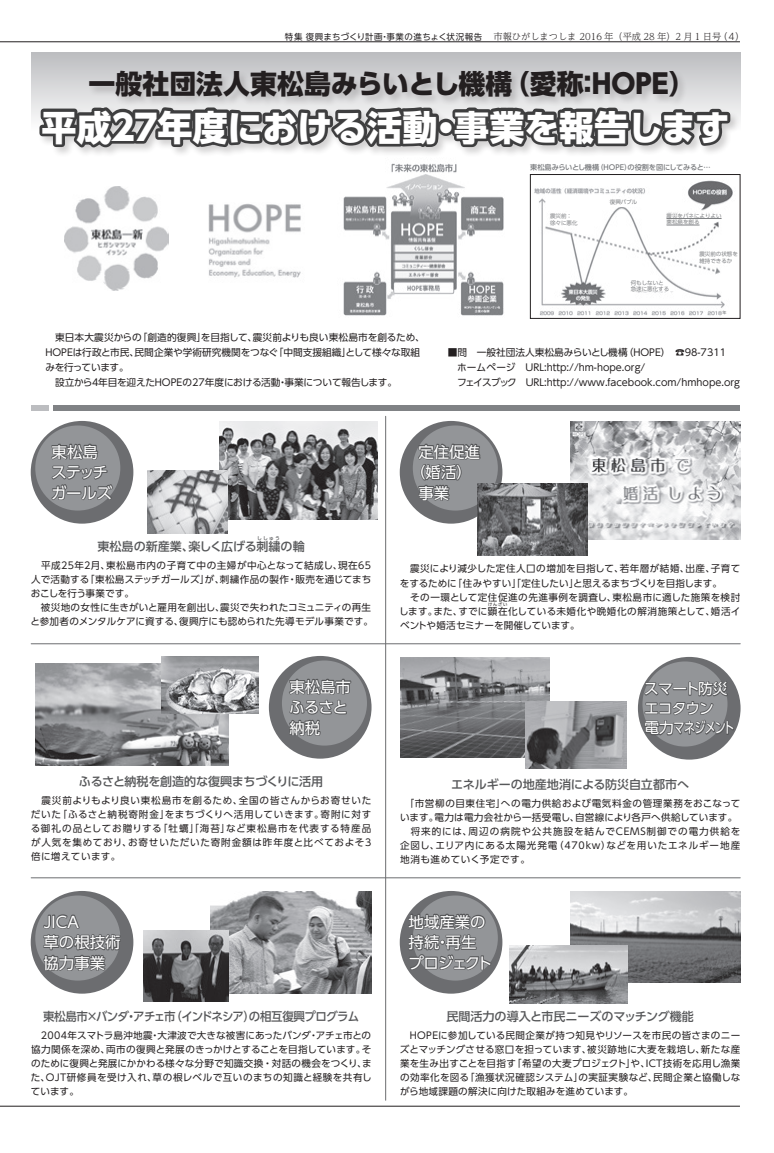
<style>
.page{position:relative;width:774px;height:1153px;background:#fff}
.page>*{position:absolute;margin:0;border:0;box-sizing:border-box;transform-origin:0 0}
.t1{font:800 35.1px "UD Shin Go Pro";letter-spacing:-.005em;color:#fff}
.t2{font:800 26.9px "UD Shin Go Pro";color:#231f20}
.t3{font:15.4px "UD Shin Go Pro";color:#fff}
.t4{font:14.6px "UD Shin Go Pro";letter-spacing:-.055em;color:#fff}
.t5{font:500 12px "UD Shin Go Pro";letter-spacing:-.02em;color:#57585a}
.t6{font:500 12px "UD Shin Go Pro";color:#57585a}
.t7{font:500 12px "UD Shin Go Pro";letter-spacing:-.055em;color:#57585a;scale:.95 1}
.t8{font:9.7px/14.9px "UD Shin Go Pro";color:#231f20}
.t9{font:9.6px/14.2px "UD Shin Go Pro";letter-spacing:.035em;color:#231f20;text-align:justify}
.t10{font:9.6px/14.2px "UD Shin Go Pro";letter-spacing:.075em;color:#231f20}
.t11{font:9.6px/14.2px "UD Shin Go Pro";letter-spacing:.01em;color:#231f20}
.t12{font:9.6px/14.2px "UD Shin Go Pro";letter-spacing:.015em;color:#231f20}
.t13{font:9.6px "UD Shin Go Pro";letter-spacing:.005em;color:#231f20}
.t14{font:300 9.2px "UD Reimin Pro";color:#231f20}
.t15{font:300 9.2px "UD Shin Go Pro";color:#231f20}
.t16{font:8.5px "UD Shin M Go Pro";letter-spacing:.04em;color:#231f20}
.t17{font:500 7.2px "UD Shin Go Pro";letter-spacing:-.02em;color:#76787b}
.t18{font:5.5px "UD Shin Go Pro";color:#808285}
.t19{font:500 4.8px "UD Shin Go Pro";color:#57585a}
.t20{font:4.3px "UD Shin Go Pro";color:#231f20}
.t21{font:500 4px "UD Shin Go Pro";color:#808285}
</style>
<div class="page">
<hr style="left:0;top:42px;width:740px;height:1px;background:#231f20">
<hr style="left:0;top:1105px;width:740px;height:1px;background:#231f20">
<img style="left:343px;top:163px;width:161px;height:153px">
<div style="left:400px;top:890px;width:102px;height:103px;background:#6c6d70;border-radius:50%"></div>
<div style="left:31px;top:890px;width:102px;height:103px;background:#6c6d70;border-radius:50%"></div>
<div style="left:31px;top:421px;width:102px;height:102px;background:#6c6d70;border-radius:50%"></div>
<div style="left:400px;top:421px;width:102px;height:102px;background:#6c6d70;border-radius:50%"></div>
<div style="left:269px;top:656px;width:102px;height:102px;background:#6c6d70;border-radius:50%"></div>
<div style="left:638px;top:657px;width:102px;height:102px;background:#6c6d70;border-radius:50%"></div>
<div style="left:642px;top:661px;width:85px;height:85px;background:#939598;border-radius:50%"></div>
<div style="left:282px;top:660px;width:85px;height:85px;background:#939598;border-radius:50%"></div>
<div style="left:413px;top:425px;width:85px;height:85px;background:#939598;border-radius:50%"></div>
<div style="left:35px;top:425px;width:85px;height:85px;background:#939598;border-radius:50%"></div>
<div style="left:35px;top:895px;width:85px;height:85px;background:#939598;border-radius:50%"></div>
<div style="left:413px;top:895px;width:85px;height:85px;background:#939598;border-radius:50%"></div>
<div style="left:54px;top:405px;width:686px;height:6px;background:#808285"></div>
<div style="left:31px;top:52px;width:709px;height:78px;background:#c3c4c6"></div>
<div style="left:37px;top:69px;width:704px;height:88px;background:#231f20;opacity:.2"></div>
<svg style="left:31px;top:100px;width:411px;height:57px"></svg>
<div style="left:437px;top:119px;width:17px;height:17px;border:6px solid #3e3e3f;border-radius:50%"></div>
<svg style="left:449px;top:104px;width:284px;height:49px;background:#7c7c7c"></svg>
<img style="left:208px;top:203px;width:93px;height:75px">
<img style="left:65px;top:186px;width:104px;height:104px">
<img style="left:571px;top:891px;width:169px;height:91px">
<img style="left:509px;top:945px;width:119px;height:57px">
<svg style="left:407px;top:912px;width:86px;height:59px"></svg>
<hr style="left:385px;top:416px;width:1px;height:684px;background:#6c6d70">
<hr style="left:31px;top:643px;width:709px;height:1px;background:#6c6d70">
<hr style="left:31px;top:877px;width:709px;height:1px;background:#6c6d70">
<div style="left:31px;top:405px;width:17px;height:6px;background:#bcbdc0"></div>
<img style="left:36px;top:664px;width:192px;height:101px">
<img style="left:161px;top:656px;width:97px;height:57px">
<svg style="left:287px;top:676px;width:65px;height:61px"></svg>
<img style="left:220px;top:421px;width:157px;height:99px">
<img style="left:147px;top:471px;width:81px;height:62px">
<svg style="left:49px;top:439px;width:65px;height:63px"></svg>
<img style="left:400px;top:657px;width:150px;height:100px">
<img style="left:525px;top:701px;width:101px;height:67px">
<svg style="left:642px;top:679px;width:94px;height:57px"></svg>
<img style="left:570px;top:421px;width:170px;height:118px">
<svg style="left:416px;top:442px;width:65px;height:60px"></svg>
<img style="left:477px;top:483px;width:111px;height:72px">
<img style="left:211px;top:891px;width:160px;height:102px">
<svg style="left:42px;top:911px;width:79px;height:61px"></svg>
<img style="left:143px;top:930px;width:86px;height:71px">
<img style="left:534px;top:180px;width:199px;height:136px">
<div style="left:530px;top:174px;width:210px;height:144px;border:1px solid #231f20"></div>
<svg style="left:631px;top:280px;width:44px;height:12px"></svg>
<div style="left:699px;top:251px;width:40px;height:13px;background:#fff"></div>
<div style="left:610px;top:199px;width:39px;height:7px;background:#fff"></div>
<div style="left:550px;top:213px;width:39px;height:14px;background:#fff"></div>
<svg style="left:666px;top:213px;width:57px;height:13px"></svg>
<hr style="left:666px;top:218px;width:55px;height:1px;background:#808285">
<hr style="left:666px;top:225px;width:33px;height:1px;background:#808285">
<svg style="left:722px;top:310px;width:4px;height:4px"></svg>
<p class="t16" style="left:285px;top:29px;width:199px">特集 復興まちづくり計画・事業の進ちょく状況報告</p>
<p class="t14" style="left:493px;top:29px;width:229px">市報ひがしまつしま 2016 年（平成 28 年）2 月 1 日号</p>
<p class="t15" style="left:718px;top:29px;width:28px">（4）</p>
<p class="t2" style="left:89px;top:62px;width:609px">一般社団法人東松島みらいとし機構（愛称：HOPE）</p>
<p class="t1" style="left:41px;top:99px;width:690px">平成２７年度における活動・事業を報告します</p>
<p class="t17" style="left:530px;top:162px;width:182px">東松島みらいとし機構（HOPE）の役割を図にしてみると…</p>
<p class="t8" style="left:45px;top:329px;width:381px">　東日本大震災からの「創造的復興」を目指して、震災前よりも良い東松島市を創るため、<br>HOPEは行政と市民、民間企業や学術研究機関をつなぐ「中間支援組織」として様々な取組みを行っています。</p>
<p class="t8" style="left:45px;top:374px;width:353px">　設立から４年目を迎えたHOPEの27年度における活動・事業について報告します。</p>
<p class="t18" style="left:550px;top:211px;width:24px">震災前：</p>
<p class="t18" style="left:550px;top:218px;width:29px">徐々に悪化</p>
<p class="t18" style="left:610px;top:197px;width:29px">復興バブル</p>
<p class="t18" style="left:666px;top:211px;width:57px">震災をバネによりよい</p>
<p class="t18" style="left:666px;top:218px;width:35px">東松島を創る</p>
<p class="t18" style="left:699px;top:249px;width:40px">震災前の状態を</p>
<p class="t18" style="left:699px;top:256px;width:35px">維持できるか</p>
<p class="t18" style="left:631px;top:278px;width:35px">何もしないと</p>
<p class="t18" style="left:631px;top:284px;width:40px">急速に悪化する</p>
<p class="t21" style="left:722px;top:309px;width:6px">年</p>
<p class="t8" style="left:448px;top:344px;width:280px">■問　一般社団法人東松島みらいとし機構（HOPE）　☎98-7311</p>
<p class="t8" style="left:448px;top:359px;width:199px">　ホームページ　URL:http://hm-hope.org/</p>
<p class="t8" style="left:448px;top:374px;width:294px">　フェイスブック　URL:http://www.facebook.com/hmhope.org</p>
<p class="t3" style="left:52px;top:439px;width:48px">東松島</p>
<p class="t3" style="left:51px;top:460px;width:58px">ステッチ</p>
<p class="t3" style="left:51px;top:480px;width:62px">ガールズ</p>
<p class="t19" style="left:257px;top:534px;width:24px">ししゅう</p>
<p class="t9" style="left:31px;top:557px;width:342px">　平成25年2月、東松島市内の子育て中の主婦が中心となって結成し、現在65人で活動する「東松島ステッチガールズ」が、刺繍作品の製作・販売を通じてまちおこしを行う事業です。</p>
<p class="t11" style="left:30px;top:600px;width:344px">　被災地の女性に生きがいと雇用を創出し、震災で失われたコミュニティの再生と参加者のメンタルケアに資する、復興庁にも認められた先導モデル事業です。</p>
<p class="t6" style="left:97px;top:536px;width:209px">東松島の新産業、楽しく広げる刺繍の輪</p>
<p class="t3" style="left:289px;top:674px;width:63px">東松島市</p>
<p class="t3" style="left:289px;top:694px;width:60px">ふるさと</p>
<p class="t3" style="left:289px;top:715px;width:32px">納税</p>
<p class="t5" style="left:79px;top:771px;width:246px">ふるさと納税を創造的な復興まちづくりに活用</p>
<p class="t10" style="left:31px;top:792px;width:344px">　震災前よりもより良い東松島市を創るため、全国の皆さんからお寄せいただいた「ふるさと納税寄附金」をまちづくりへ活用していきます。寄附に対する御礼の品としてお贈りする「牡蠣」「海苔」など東松島市を代表する特産品が人気を集めており、お寄せいただいた寄附金額は昨年度と比べておよそ３倍に増えています。</p>
<p class="t3" style="left:40px;top:909px;width:42px">ＪＩＣＡ</p>
<p class="t3" style="left:44px;top:929px;width:79px">草の根技術</p>
<p class="t3" style="left:44px;top:950px;width:63px">協力事業</p>
<p class="t7" style="left:43px;top:1006px;width:334px">東松島市×バンダ・アチェ市（インドネシア）の相互復興プログラム</p>
<p class="t9" style="left:31px;top:1027px;width:342px">　2004年スマトラ島沖地震・大津波で大きな被害にあったバンダ・アチェ市との協力関係を深め、両市の復興と発展のきっかけとすることを目指しています。そのために復興と発展にかかわる様々な分野で知識交換・対話の機会をつくり、また、OJT研修員を受け入れ、草の根レベルで互いのまちの知識と経験を共有しています。</p>
<p class="t3" style="left:418px;top:439px;width:63px">定住促進</p>
<p class="t3" style="left:410px;top:460px;width:63px">（婚活）</p>
<p class="t3" style="left:418px;top:480px;width:32px">事業</p>
<p class="t12" style="left:400px;top:561px;width:342px">　震災により減少した定住人口の増加を目指して、若年層が結婚、出産、子育てをするために「住みやすい」「定住したい」と思えるまちづくりを目指します。</p>
<p class="t9" style="left:399px;top:589px;width:343px">　その一環として定住促進の先進事例を調査し、東松島市に適した施策を検討します。また、すでに顕在化している未婚化や晩婚化の解消施策として、婚活イ</p>
<p class="t20" style="left:488px;top:601px;width:21px">けんざい</p>
<p class="t13" style="left:400px;top:617px;width:181px">ベントや婚活セミナーを開催しています。</p>
<p class="t4" style="left:644px;top:677px;width:85px">スマート防災</p>
<p class="t4" style="left:644px;top:696px;width:71px">エコタウン</p>
<p class="t4" style="left:644px;top:716px;width:92px">電力マネジメント</p>
<p class="t6" style="left:451px;top:774px;width:240px">エネルギーの地産地消による防災自立都市へ</p>
<p class="t9" style="left:400px;top:795px;width:342px">　「市営柳の目東住宅」への電力供給および電気料金の管理業務をおこなっています。電力は電力会社から一括受電し、自営線により各戸へ供給しています。</p>
<p class="t9" style="left:400px;top:823px;width:342px">　将来的には、周辺の病院や公共施設を結んでCEMS制御での電力供給を企図し、エリア内にある太陽光発電（470kw）などを用いたエネルギー地産地消も進めていく予定です。</p>
<p class="t3" style="left:409px;top:909px;width:79px">地域産業の</p>
<p class="t3" style="left:409px;top:929px;width:69px">持続・再生</p>
<p class="t3" style="left:408px;top:950px;width:85px">プロジェクト</p>
<p class="t5" style="left:446px;top:1006px;width:249px">民間活力の導入と市民ニーズのマッチング機能</p>
<p class="t9" style="left:400px;top:1027px;width:342px">　HOPEに参加している民間企業が持つ知見やリソースを市民の皆さまのニーズとマッチングさせる窓口を担っています、被災跡地に大麦を栽培し、新たな産業を生み出すことを目指す「希望の大麦プロジェクト」や、ICT技術を応用し漁業の効率化を図る「漁獲状況確認システム」の実証実験など、民間企業と協働しながら地域課題の解決に向けた取組みを進めています。</p>
</div>
